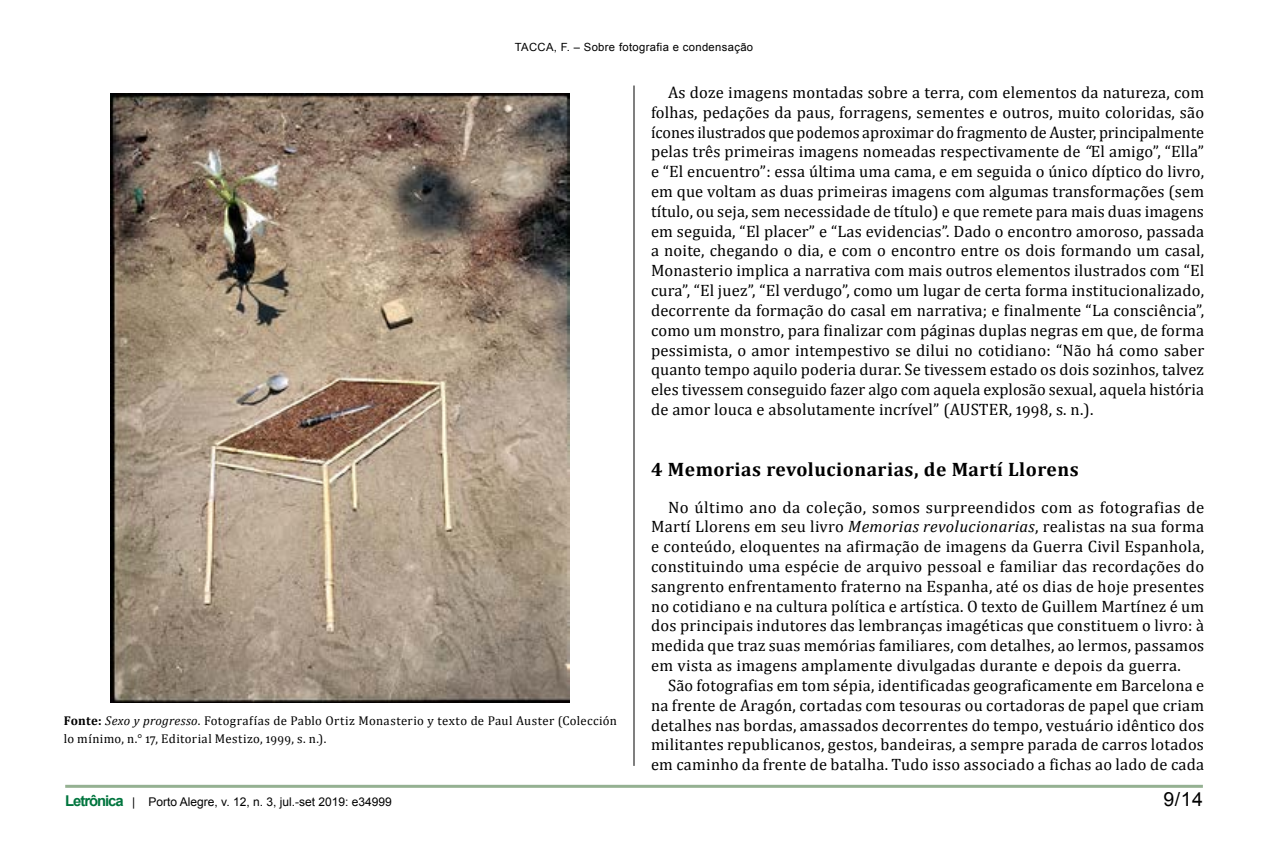
<style>
.page{position:relative;width:1268px;height:851px;background:#fff}
.page>*{position:absolute;margin:0;border:0;box-sizing:border-box;transform-origin:0 0}
.t1{font:700 19.5px "Cambria";letter-spacing:.025em;color:#000}
.t2{font:19.5px "Arial";color:#000}
.t3{font:16.5px/19.8px "Cambria";letter-spacing:.015em;color:#000;text-align:justify}
.t4{font:12.75px/18px "Cambria";letter-spacing:.03em;color:#000}
.t5{font:12px "Arial";color:#000}
.t6{font:11.25px "Arial";letter-spacing:.03em;color:#000}
.s1{font-weight:700}
.s2{font-style:italic}
.s3{font-weight:700;font-size:14.85px;color:#00753e}
</style>
<div class="page">
<hr style="left:65px;top:784px;width:1137px;height:3px;background:#95b192">
<hr style="left:633px;top:85px;width:1px;height:680px;background:#000">
<img style="left:111px;top:94px;width:459px;height:608px">
<p class="t6" style="left:515px;top:39px;width:16px">Tacca</p>
<p class="t6" style="left:554px;top:39px;width:201px">, F. – Sobre fotografia e condensação</p>
<p class="t4" style="left:64px;top:711px;width:554px"><span class="s1">Fonte:</span> <span class="s2">Sexo y progresso</span>. Fotografías de Pablo Ortiz Monasterio y texto de Paul Auster (Colección lo mínimo, n.° 17, Editorial Mestizo, 1999, s. n.).</p>
<p class="t3" style="left:651px;top:82px;width:554px;text-indent:17px">As doze imagens montadas sobre a terra, com elementos da natureza, com folhas, pedações da paus, forragens, sementes e outros, muito coloridas, são ícones ilustrados que podemos aproximar do fragmento de Auster, principalmente pelas três primeiras imagens nomeadas respectivamente de <span class="s2">“</span>El amigo”, “Ella” e “El encuentro”: essa última uma cama, e em seguida o único díptico do livro, em que voltam as duas primeiras imagens com algumas transformações (sem título, ou seja, sem necessidade de título) e que remete para mais duas imagens em seguida, “El placer” e “Las evidencias”. Dado o encontro amoroso, passada a noite, chegando o dia, e com o encontro entre os dois formando um casal, Monasterio implica a narrativa com mais outros elementos ilustrados com “El cura”, “El juez”, “El verdugo”, como um lugar de certa forma institucionalizado, decorrente da formação do casal em narrativa; e finalmente “La consciência”, como um monstro, para finalizar com páginas duplas negras em que, de forma pessimista, o amor intempestivo se dilui no cotidiano: “Não há como saber quanto tempo aquilo poderia durar. Se tivessem estado os dois sozinhos, talvez eles tivessem conseguido fazer algo com aquela explosão sexual, aquela história de amor louca e absolutamente incrível” (AUSTER, 1998, s. n.).</p>
<p class="t1" style="left:651px;top:455px;width:429px">4 Memorias revolucionarias, de Martí Llorens</p>
<p class="t3" style="left:651px;top:497px;width:554px;text-indent:17px">No último ano da coleção, somos surpreendidos com as fotografias de Martí Llorens em seu livro <span class="s2">Memorias revolucionarias</span>, realistas na sua forma e conteúdo, eloquentes na afirmação de imagens da Guerra Civil Espanhola, constituindo uma espécie de arquivo pessoal e familiar das recordações do sangrento enfrentamento fraterno na Espanha, até os dias de hoje presentes no cotidiano e na cultura política e artística. O texto de Guillem Martínez é um dos principais indutores das lembranças imagéticas que constituem o livro: à medida que traz suas memórias familiares, com detalhes, ao lermos, passamos em vista as imagens amplamente divulgadas durante e depois da guerra.</p>
<p class="t3" style="left:651px;top:675px;width:554px;text-indent:17px">São fotografias em tom sépia, identificadas geograficamente em Barcelona e na frente de Aragón, cortadas com tesouras ou cortadoras de papel que criam detalhes nas bordas, amassados decorrentes do tempo, vestuário idêntico dos militantes republicanos, gestos, bandeiras, a sempre parada de carros lotados em caminho da frente de batalha. Tudo isso associado a fichas ao lado de cada</p>
<p class="t5" style="left:65px;top:793px;width:328px"><span class="s3">Letrônica</span> | Porto Alegre, v. 12, n. 3, jul.-set 2019: e34999</p>
<p class="t2" style="left:1163px;top:785px;width:41px">9/14</p>
</div>
